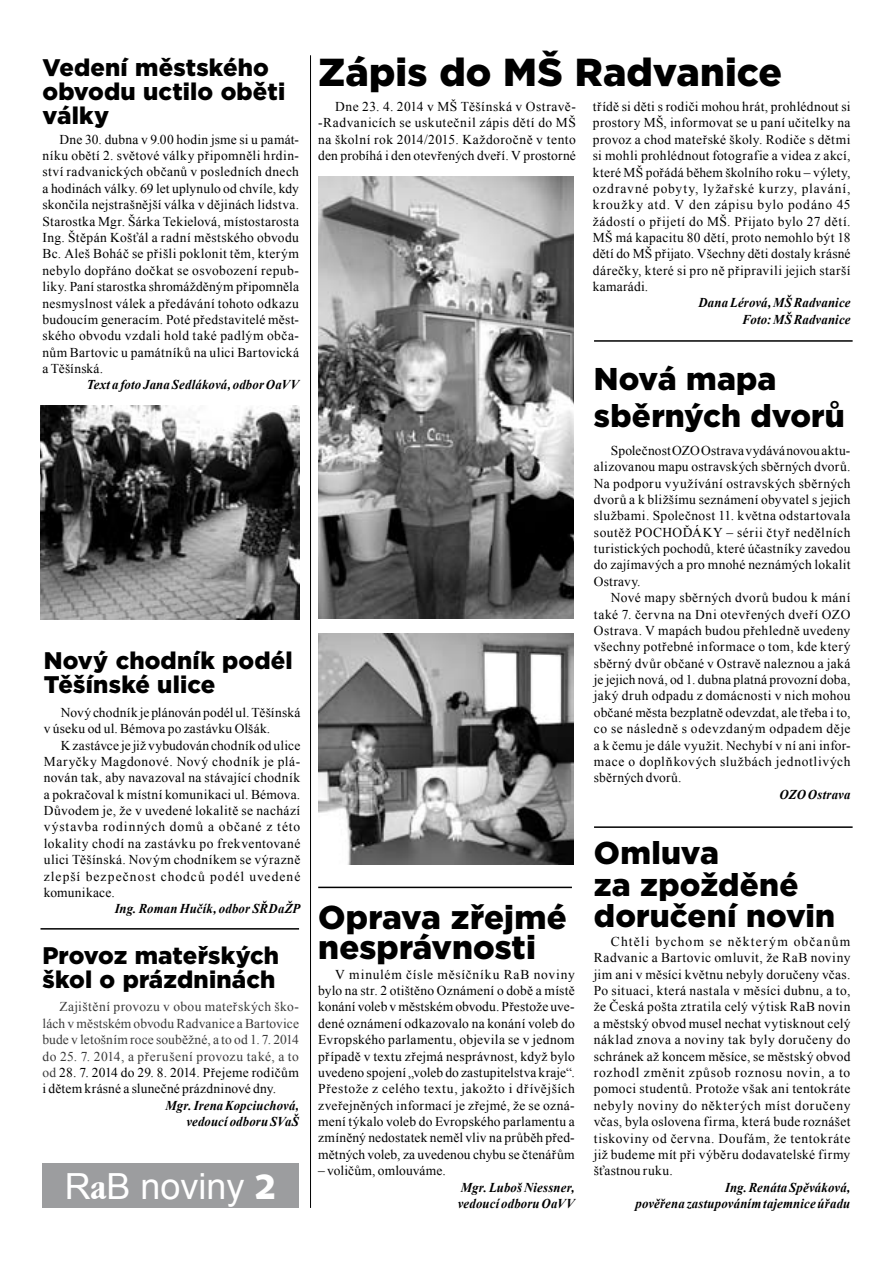
<style>
.page{position:relative;width:893px;height:1263px;background:#fff}
.page>*{position:absolute;margin:0;border:0;box-sizing:border-box;transform-origin:0 0}
.t1{font:900 39px "Gotham";color:#000}
.t2{font:36px "Arial";color:#fff}
.t3{font:900 33px/30px "Gotham";letter-spacing:.005em;color:#000}
.t4{font:900 31.5px/31.5px "Gotham";letter-spacing:.005em;color:#000}
.t5{font:900 24px/24px "Gotham";letter-spacing:.005em;color:#000}
.t6{font:13.5px/16.4px "Times New Roman";letter-spacing:.02em;color:#000;text-align:justify}
.t7{font:italic 700 13.5px/16.4px "Times New Roman";letter-spacing:.01em;color:#000;text-align:right;scale:.95 1}
.t8{font:13.5px/16.4px "Times New Roman";letter-spacing:.015em;color:#3b3b3b;text-align:justify}
.s1{color:#000}
.s2{font-family:"Garmd ITC Bk Cn BTCE Bold Condensed"}
.s3{font-family:"Humanst 531 Blk BTCE Black"}
</style>
<div class="page">
<div style="left:43px;top:1163px;width:256px;height:45px;background:#9c9d9f"></div>
<img style="left:40px;top:406px;width:259px;height:213px">
<img style="left:318px;top:634px;width:255px;height:230px">
<img style="left:318px;top:176px;width:256px;height:442px">
<hr style="left:310px;top:55px;width:1px;height:1153px;background:#000">
<hr style="left:40px;top:928px;width:259px;height:1px;background:#000">
<hr style="left:594px;top:826px;width:259px;height:2px;background:#000">
<hr style="left:594px;top:340px;width:259px;height:2px;background:#000">
<hr style="left:318px;top:887px;width:254px;height:1px;background:#000">
<h3 class="t5" style="left:43px;top:55px;width:244px">Vedení městského obvodu uctilo oběti války</h3>
<p class="t6" style="left:43px;top:131px;width:258px;text-indent:17px">Dne 30. dubna v 9.00 hodin jsme si u památ&shy;níku obětí 2. světové války připomněli hrdin&shy;ství radvanických občanů v posledních dnech a hodinách války. 69 let uplynulo od chvíle, kdy skončila nejstrašnější válka v dějinách lidstva.<br>Starostka Mgr. Šárka Tekielová, místostarosta Ing. Štěpán Košťál a radní městského obvodu Bc. Aleš Boháč se přišli poklonit těm, kterým nebylo dopřáno dočkat se osvobození repub&shy;liky. Paní starostka shromážděným připomněla nesmyslnost válek a předávání tohoto odkazu budoucím generacím. Poté představitelé měst&shy;ského obvodu vzdali hold také padlým obča&shy;nům Bartovic u památníků na ulici Bartovická a Těšínská.</p>
<p class="t7" style="left:87px;top:376px;width:225px">Text a foto Jana Sedláková, odbor OaVV</p>
<h3 class="t5" style="left:44px;top:648px;width:250px">Nový chodník podél<br>Těšínské ulice</h3>
<p class="t6" style="left:44px;top:704px;width:258px;text-indent:17px">Nový chodník je plánován podél ul. Těšínská v úseku od ul. Bémova po zastávku Olšák.</p>
<p class="t6" style="left:44px;top:737px;width:258px;text-indent:17px">K zastávce je již vybudován chodník od ulice Maryčky Magdonové. Nový chodník je plá&shy;nován tak, aby navazoval na stávající chodník a pokračoval k místní komunikaci ul. Bémova.<br>Důvodem je, že v uvedené lokalitě se nachází výstavba rodinných domů a občané z této lokality chodí na zastávku po frekventované ulici Těšínská. Novým chodníkem se výrazně zlepší bezpečnost chodců podél uvedené komunikace.</p>
<p class="t7" style="left:115px;top:900px;width:197px">Ing. Roman Hučík, odbor SŘDaŽP</p>
<h3 class="t5" style="left:43px;top:943px;width:238px">Provoz mateřských škol o prázdninách</h3>
<p class="t8" style="left:43px;top:998px;width:258px;text-indent:17px">Zajištění provozu v obou mateřských ško&shy;lách v městském obvodu Radvanice a Bartovice bude v letošním roce souběžné, a to od 1. 7. 2014 do 25. 7. 2014, a přerušení provozu také, a to od <span class="s1">28. 7. 2014 do 29. 8. 2014. Přejeme rodičům i dětem krásné a slunečné prázdninové dny.</span></p>
<p class="t7" style="left:166px;top:1096px;width:142px">Mgr. Irena Kopciuchová, vedoucí odboru SVaŠ</p>
<h2 class="t2" style="left:65px;top:1163px;width:214px">R<span class="s2">a</span>B noviny <span class="s3">2</span></h2>
<h1 class="t1" style="left:318px;top:46px;width:465px">Zápis do MŠ Radvanice</h1>
<p class="t6" style="left:318px;top:98px;width:259px;text-indent:17px">Dne 23. 4. 2014 v MŠ Těšínská v Ostravě-‑Radvanicích se uskutečnil zápis dětí do MŠ na školní rok 2014/2015. Každoročně v tento den probíhá i den otevřených dveří. V prostorné</p>
<p class="t6" style="left:593px;top:98px;width:259px">třídě si děti s rodiči mohou hrát, prohlédnout si prostory MŠ, informovat se u paní učitelky na provoz a chod mateřské školy. Rodiče s dětmi si mohli prohlédnout fotografie a videa z akcí, které MŠ pořádá během školního roku – výlety, ozdravné pobyty, lyžařské kurzy, plavání, kroužky atd. V den zápisu bylo podáno 45 žádostí o přijetí do MŠ. Přijato bylo 27 dětí.<br>MŠ má kapacitu 80 dětí, proto nemohlo být 18 dětí do MŠ přijato. Všechny děti dostaly krásné dárečky, které si pro ně připravili jejich starší kamarádi.</p>
<p class="t7" style="left:698px;top:294px;width:162px">Dana Lérová, MŠ Radvanice<br>Foto: MŠ Radvanice</p>
<h3 class="t4" style="left:594px;top:359px;width:252px;line-height:37.5px">Nová mapa sběrných dvorů</h3>
<p class="t6" style="left:594px;top:442px;width:258px;text-indent:17px">Společnost OZO Ostrava vydává novou aktu&shy;alizovanou mapu ostravských sběrných dvorů.<br>Na podporu využívání ostravských sběrných dvorů a k bližšímu seznámení obyvatel s jejich službami. Společnost 11. května odstartovala soutěž POCHOĎÁKY – sérii čtyř nedělních turistických pochodů, které účastníky zavedou do zajímavých a pro mnohé neznámých lokalit Ostravy.</p>
<p class="t6" style="left:594px;top:589px;width:258px;text-indent:17px">Nové mapy sběrných dvorů budou k mání také 7. června na Dni otevřených dveří OZO Ostrava. V mapách budou přehledně uvedeny všechny potřebné informace o tom, kde který sběrný dvůr občané v Ostravě naleznou a jaká je jejich nová, od 1. dubna platná provozní doba, jaký druh odpadu z domácnosti v nich mohou občané města bezplatně odevzdat, ale třeba i to, co se následně s odevzdaným odpadem děje a k čemu je dále využit. Nechybí v ní ani infor&shy;mace o doplňkových službách jednotlivých sběrných dvorů.</p>
<p class="t7" style="left:779px;top:785px;width:76px">OZO Ostrava</p>
<h3 class="t3" style="left:318px;top:902px;width:250px">Oprava zřejmé nesprávnosti</h3>
<p class="t6" style="left:318px;top:966px;width:258px;text-indent:17px">V minulém čísle měsíčníku RaB noviny bylo na str. 2 otištěno Oznámení o době a místě konání voleb v městském obvodu. Přestože uve&shy;dené oznámení odkazovalo na konání voleb do Evropského parlamentu, objevila se v jednom případě v textu zřejmá nesprávnost, když bylo uvedeno spojení „voleb do zastupitelstva kraje“.<br>Přestože z celého textu, jakožto i dřívějších zveřejněných informací je zřejmé, že se ozná&shy;mení týkalo voleb do Evropského parlamentu a zmíněný nedostatek neměl vliv na průběh před&shy;mětných voleb, za uvedenou chybu se čtenářům</p>
<p class="t6" style="left:318px;top:1162px;width:129px">– voličům, omlouváme.</p>
<p class="t7" style="left:458px;top:1178px;width:125px;text-align:left">Mgr. Luboš Niessner, vedoucí odboru OaVV</p>
<h3 class="t4" style="left:594px;top:837px;width:243px">Omluva<br>za zpožděné doručení novin</h3>
<p class="t6" style="left:594px;top:933px;width:258px;text-indent:17px">Chtěli bychom se některým občanům Radvanic a Bartovic omluvit, že RaB noviny jim ani v měsíci květnu nebyly doručeny včas.<br>Po situaci, která nastala v měsíci dubnu, a to, že Česká pošta ztratila celý výtisk RaB novin a městský obvod musel nechat vytisknout celý náklad znova a noviny tak byly doručeny do schránek až koncem měsíce, se městský obvod rozhodl změnit způsob roznosu novin, a to pomoci studentů. Protože však ani tentokráte nebyly noviny do některých míst doručeny včas, byla oslovena firma, která bude roznášet tiskoviny od června. Doufám, že tentokráte již budeme mít při výběru dodavatelské firmy šťastnou ruku.</p>
<p class="t7" style="left:635px;top:1178px;width:228px">Ing. Renáta Spěváková,<br>pověřena zastupováním tajemnice úřadu</p>
</div>
